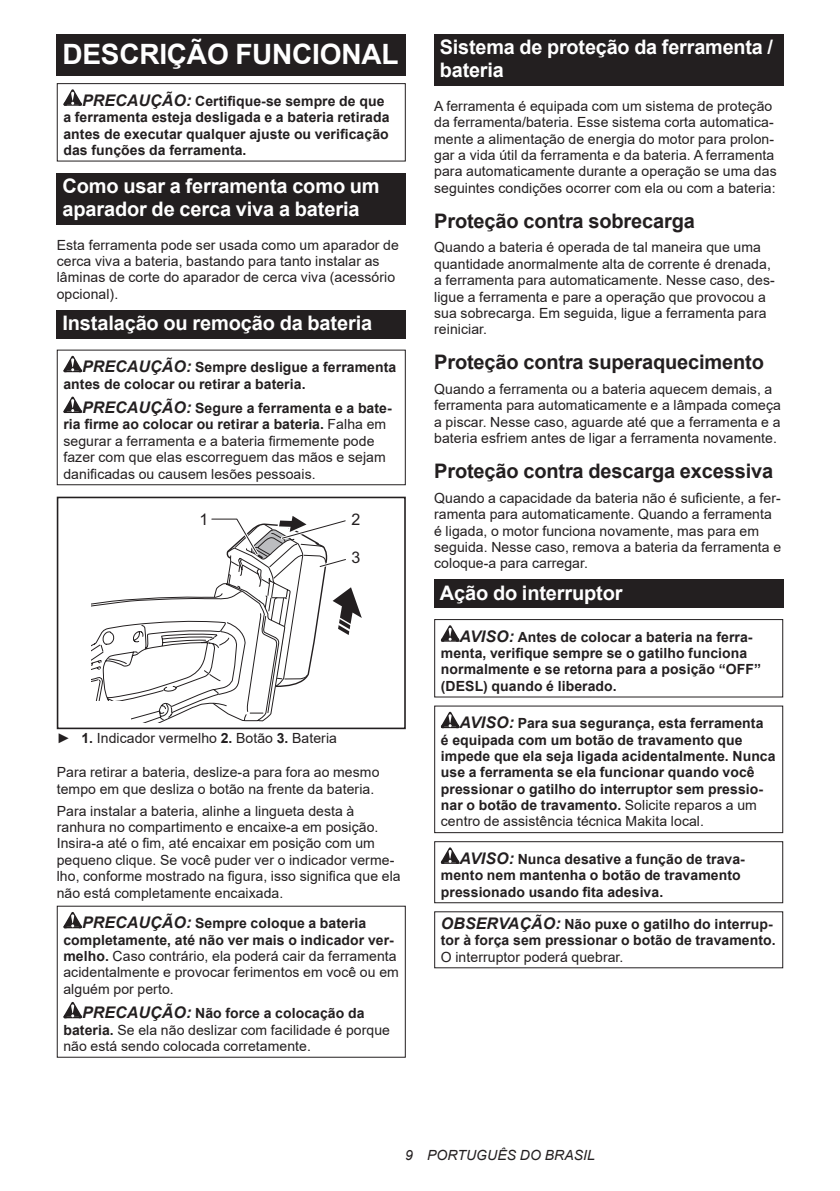
<style>
.page{position:relative;width:840px;height:1191px;background:#fff}
.page>*{position:absolute;margin:0;border:0;box-sizing:border-box;transform-origin:0 0}
.t1{font:700 28px "Arial";letter-spacing:-.01em;color:#fff}
.t2{font:700 20px/23.4px "Arial";letter-spacing:-.01em;color:#fff}
.t3{font:700 20px "Arial";letter-spacing:-.01em;color:#231f20}
.t4{font:16px "Arial";color:#231f20}
.t5{font:14px/16.4px "Arial";letter-spacing:.005em;color:#231f20}
.t6{font:700 14px/16.4px "Arial";letter-spacing:.005em;color:#231f20}
.t7{font:italic 14px "Arial";letter-spacing:.005em;color:#231f20}
.s1{font-style:italic;font-size:16px}
.s2{font-weight:700;font-style:italic;font-size:16px}
.s3{font-weight:700}
.s4{font-weight:400}
</style>
<div class="page">
<div style="left:57px;top:34px;width:348px;height:41px;background:#231f20"></div>
<svg style="left:63px;top:89px;width:19px;height:17px"></svg>
<div style="left:57px;top:83px;width:348px;height:79px;border:1px solid #231f20"></div>
<div style="left:57px;top:173px;width:348px;height:52px;background:#231f20"></div>
<div style="left:57px;top:310px;width:348px;height:29px;background:#231f20"></div>
<svg style="left:63px;top:356px;width:19px;height:16px"></svg>
<svg style="left:63px;top:397px;width:19px;height:16px"></svg>
<div style="left:57px;top:349px;width:348px;height:136px;border:1px solid #231f20"></div>
<div style="left:57px;top:496px;width:348px;height:233px;border:2px solid #231f20"></div>
<svg style="left:91px;top:516px;width:270px;height:206px"></svg>
<svg style="left:63px;top:912px;width:19px;height:16px"></svg>
<svg style="left:63px;top:1002px;width:19px;height:16px"></svg>
<div style="left:434px;top:34px;width:348px;height:52px;background:#231f20"></div>
<div style="left:434px;top:579px;width:348px;height:29px;background:#231f20"></div>
<svg style="left:440px;top:625px;width:19px;height:16px"></svg>
<div style="left:434px;top:619px;width:348px;height:78px;border:1px solid #231f20"></div>
<svg style="left:440px;top:712px;width:19px;height:16px"></svg>
<div style="left:434px;top:705px;width:348px;height:128px;border:1px solid #231f20"></div>
<svg style="left:440px;top:847px;width:19px;height:16px"></svg>
<div style="left:434px;top:841px;width:348px;height:62px;border:1px solid #231f20"></div>
<h1 class="t1" style="left:62px;top:34px;width:337px">DESCRIÇÃO FUNCIONAL</h1>
<p class="t6" style="left:63px;top:93px;width:327px;text-indent:19px"><span class="s1">PRECAUÇÃO:</span> Certifique-se sempre de que a ferramenta esteja desligada e a bateria retirada antes de executar qualquer ajuste ou verificação das funções da ferramenta.</p>
<h2 class="t2" style="left:62px;top:174px;width:319px">Como usar a ferramenta como um aparador de cerca viva a bateria</h2>
<p class="t5" style="left:57px;top:236px;width:343px">Esta ferramenta pode ser usada como um aparador de cerca viva a bateria, bastando para tanto instalar as lâminas de corte do aparador de cerca viva (acessório opcional).</p>
<h2 class="t2" style="left:62px;top:312px;width:311px">Instalação ou remoção da bateria</h2>
<p class="t6" style="left:63px;top:359px;width:334px;text-indent:19px"><span class="s1">PRECAUÇÃO:</span> Sempre desligue a ferramenta antes de colocar ou retirar a bateria.</p>
<p class="t5" style="left:63px;top:400px;width:330px;text-indent:19px"><span class="s2">PRECAUÇÃO:</span> <span class="s3">Segure a ferramenta e a bate&shy;ria firme ao colocar ou retirar a bateria.</span> Falha em segurar a ferramenta e a bateria firmemente pode fazer com que elas escorreguem das mãos e sejam danificadas ou causem lesões pessoais.</p>
<p class="t4" style="left:199px;top:509px;width:10px">1</p>
<p class="t4" style="left:351px;top:509px;width:10px">2</p>
<p class="t4" style="left:351px;top:546px;width:10px">3</p>
<p class="t5" style="left:57px;top:729px;width:281px">► <span class="s3">1.</span> Indicador vermelho <span class="s3">2.</span> Botão <span class="s3">3.</span> Bateria</p>
<p class="t5" style="left:57px;top:764px;width:324px">Para retirar a bateria, deslize-a para fora ao mesmo tempo em que desliza o botão na frente da bateria.</p>
<p class="t5" style="left:57px;top:802px;width:345px">Para instalar a bateria, alinhe a lingueta desta à ranhura no compartimento e encaixe-a em posição.<br>Insira-a até o fim, até encaixar em posição com um pequeno clique. Se você puder ver o indicador verme&shy;lho, conforme mostrado na figura, isso significa que ela não está completamente encaixada.</p>
<p class="t5" style="left:63px;top:915px;width:337px;text-indent:19px"><span class="s2">PRECAUÇÃO:</span> <span class="s3">Sempre coloque a bateria completamente, até não ver mais o indicador ver&shy;melho.</span> Caso contrário, ela poderá cair da ferramenta acidentalmente e provocar ferimentos em você ou em alguém por perto.</p>
<p class="t5" style="left:63px;top:1005px;width:328px;text-indent:19px"><span class="s2">PRECAUÇÃO:</span> <span class="s3">Não force a colocação da bateria.</span> Se ela não deslizar com facilidade é porque não está sendo colocada corretamente.</p>
<h2 class="t2" style="left:439px;top:36px;width:334px">Sistema de proteção da ferramenta / bateria</h2>
<p class="t5" style="left:434px;top:98px;width:344px">A ferramenta é equipada com um sistema de proteção da ferramenta/bateria. Esse sistema corta automatica&shy;mente a alimentação de energia do motor para prolon&shy;gar a vida útil da ferramenta e da bateria. A ferramenta para automaticamente durante a operação se uma das seguintes condições ocorrer com ela ou com a bateria:</p>
<h2 class="t3" style="left:434px;top:206px;width:262px">Proteção contra sobrecarga</h2>
<p class="t5" style="left:434px;top:239px;width:342px">Quando a bateria é operada de tal maneira que uma quantidade anormalmente alta de corrente é drenada, a ferramenta para automaticamente. Nesse caso, des&shy;ligue a ferramenta e pare a operação que provocou a sua sobrecarga. Em seguida, ligue a ferramenta para reiniciar.</p>
<h2 class="t3" style="left:434px;top:348px;width:331px">Proteção contra superaquecimento</h2>
<p class="t5" style="left:434px;top:381px;width:348px">Quando a ferramenta ou a bateria aquecem demais, a ferramenta para automaticamente e a lâmpada começa a piscar. Nesse caso, aguarde até que a ferramenta e a bateria esfriem antes de ligar a ferramenta novamente.</p>
<h2 class="t3" style="left:434px;top:457px;width:340px">Proteção contra descarga excessiva</h2>
<p class="t5" style="left:434px;top:489px;width:348px">Quando a capacidade da bateria não é suficiente, a fer&shy;ramenta para automaticamente. Quando a ferramenta é ligada, o motor funciona novamente, mas para em seguida. Nesse caso, remova a bateria da ferramenta e coloque-a para carregar.</p>
<h2 class="t2" style="left:439px;top:581px;width:184px">Ação do interruptor</h2>
<p class="t6" style="left:440px;top:628px;width:321px;text-indent:19px"><span class="s1">AVISO:</span> Antes de colocar a bateria na ferra&shy;menta, verifique sempre se o gatilho funciona normalmente e se retorna para a posição “OFF” (DESL) quando é liberado.</p>
<p class="t6" style="left:440px;top:715px;width:336px;text-indent:19px"><span class="s1">AVISO:</span> Para sua segurança, esta ferramenta<br>é equipada com um botão de travamento que impede que ela seja ligada acidentalmente. Nunca use a ferramenta se ela funcionar quando você pressionar o gatilho do interruptor sem pressio&shy;nar o botão de travamento. <span class="s4">Solicite reparos a um centro de assistência técnica Makita local.</span></p>
<p class="t6" style="left:440px;top:851px;width:305px;text-indent:19px"><span class="s1">AVISO:</span> Nunca desative a função de trava&shy;mento nem mantenha o botão de travamento pressionado usando fita adesiva.</p>
<p class="t6" style="left:440px;top:916px;width:336px"><span class="s1">OBSERVAÇÃO:</span> Não puxe o gatilho do interrup&shy;tor à força sem pressionar o botão de travamento.</p>
<p class="t5" style="left:440px;top:948px;width:184px">O interruptor poderá quebrar.</p>
<p class="t7" style="left:405px;top:1146px;width:191px">9 PORTUGUÊS DO BRASIL</p>
</div>
